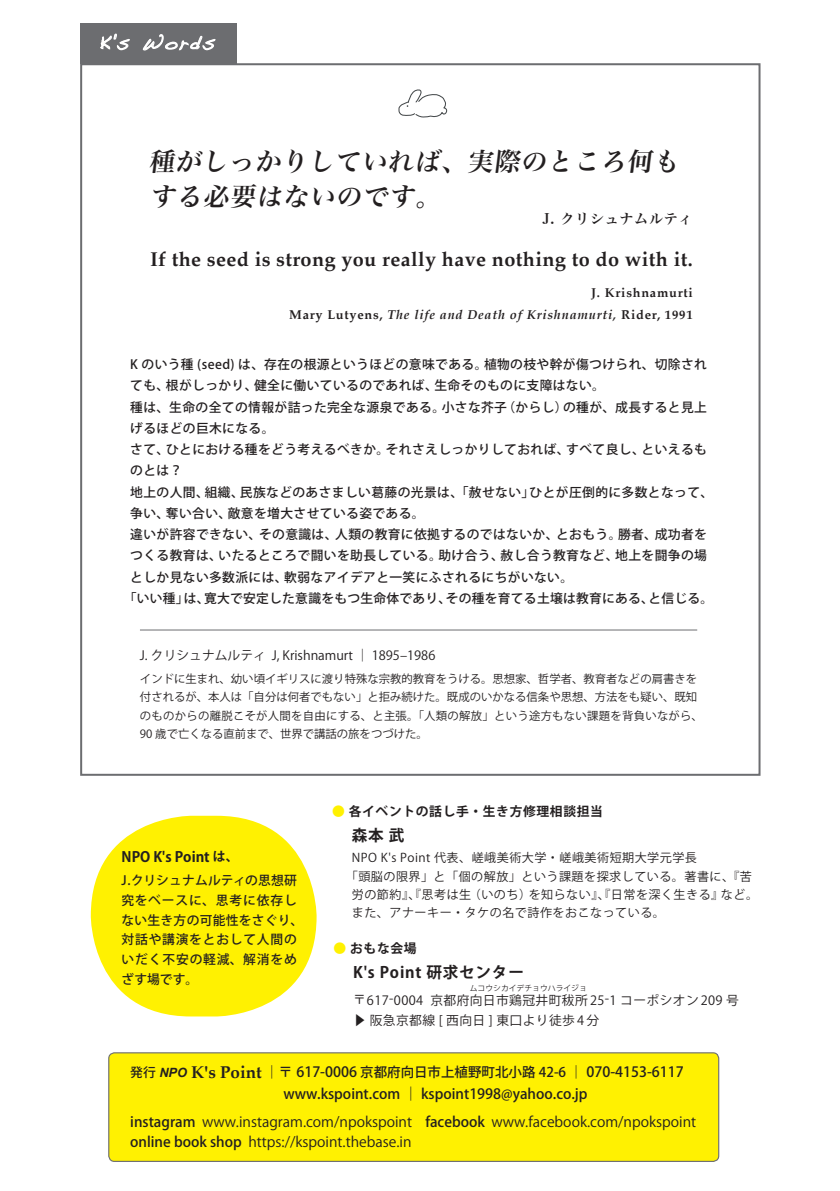
<style>
.page{position:relative;width:840px;height:1191px;background:#fff}
.page>*{position:absolute;margin:0;border:0;box-sizing:border-box;transform-origin:0 0}
.t1{font:25.6px/35.4px "Hira Min Pro W6";color:#231f20}
.t2{font:700 19.8px "Palatino";letter-spacing:.02em;color:#231f20}
.t3{font:19.8px "Handwriting Dakota";letter-spacing:.11em;color:#fff}
.t4{font:700 15.6px "Koz Go Pro";letter-spacing:.05em;color:#231f20}
.t5{font:14.2px/19.8px "Koz Go Pro";color:#231f20}
.t6{font:500 14.2px/21.2px "Koz Go Pro";color:#231f20}
.t7{font:700 14.2px "Koz Go Pro";color:#231f20}
.t8{font:14.2px "Hira Min Pro W6";letter-spacing:.04em;color:#231f20}
.t9{font:500 12.8px "Koz Go Pro";letter-spacing:.03em;color:#231f20}
.t10{font:500 12.8px/19.8px "Koz Go Pro";letter-spacing:.05em;color:#231f20}
.t11{font:700 12.8px/22px "Palatino";letter-spacing:.06em;color:#231f20;text-align:right}
.t12{font:12.8px "Koz Go Pro";letter-spacing:.03em;color:#231f20}
.t13{font:12.8px "Koz Go Pro";color:#231f20}
.t14{font:700 12.8px "Koz Go Pro";letter-spacing:.05em;color:#231f20}
.t15{font:12px "Koz Go Pro";letter-spacing:.04em;color:#231f20}
.t16{font:11.4px/18.4px "Koz Go Pro";color:#231f20}
.t17{font:italic 10.8px "Palatino";color:#231f20}
.t18{font:7.8px "Koz Go Pro";color:#231f20}
.s1{font-style:italic}
.s2{font-family:"Koz Min Std";font-style:normal;font-size:5.8px}
.s3{font-style:normal}
.s4{font-size:12.8px}
.s5{color:#fff101}
.s6{font-family:"Arial";font-weight:700;font-style:italic;font-size:12.8px}
.s7{font-family:"Palatino";font-weight:700;font-size:17px}
.s8{font-size:13.4px}
.s9{font-weight:500}
</style>
<div class="page">
<div style="left:80px;top:24px;width:157px;height:40px;background:#6c6d70"></div>
<div style="left:91px;top:815px;width:225px;height:201px;background:#fff101;border-radius:100px"></div>
<div style="left:109px;top:1052px;width:609px;height:109px;background:#fff101;border-radius:6px"></div>
<div style="left:108px;top:1052px;width:610px;height:110px;border:1px solid #6c6d70;border-radius:6px"></div>
<svg style="left:100px;top:33px;width:30px;height:18px"></svg>
<svg style="left:142px;top:34px;width:74px;height:17px"></svg>
<hr style="left:140px;top:629px;width:556px;height:1px;background:#6c6d70">
<svg style="left:398px;top:89px;width:49px;height:29px"></svg>
<h2 class="t3" style="left:99px;top:31px;width:117px">K's Words</h2>
<h1 class="t1" style="left:149px;top:141px;width:536px">種がしっかりしていれば、実際のところ何もする必要はないのです。</h1>
<p class="t8" style="left:542px;top:207px;width:152px">J. クリシュナムルティ</p>
<h2 class="t2" style="left:150px;top:242px;width:544px">If the seed is strong you really have nothing to do with it.</h2>
<p class="t11" style="left:289px;top:281px;width:405px">J. Krishnamurti<br>Mary Lutyens, <span class="s1">The life and Death of Krishnamurti,</span> Rider, 1991</p>
<p class="t17" style="left:249px;top:159px;width:161px"><span class="s2">●</span> <span class="s3">disgrace=</span>cause of shame, downfall</p>
<p class="t9" style="left:130px;top:356px;width:578px">K のいう種 (seed) は、存在の根源というほどの意味である。植物の枝や幹が傷つけられ、切除され</p>
<p class="t9" style="left:130px;top:377px;width:476px">ても、根がしっかり、健全に働いているのであれば、生命そのものに支障はない。</p>
<p class="t9" style="left:130px;top:399px;width:578px">種は、生命の全ての情報が詰った完全な源泉である。小さな芥子（からし）の種が、成長すると見上</p>
<p class="t9" style="left:130px;top:420px;width:146px">げるほどの巨木になる。</p>
<p class="t9" style="left:130px;top:441px;width:578px">さて、ひとにおける種をどう考えるべきか。それさえしっかりしておれば、すべて良し、といえるも</p>
<p class="t9" style="left:130px;top:462px;width:54px">のとは？</p>
<p class="t9" style="left:130px;top:484px;width:584px">地上の人間、組織、民族などのあさましい葛藤の光景は、「赦せない」ひとが圧倒的に多数となって、</p>
<p class="t9" style="left:130px;top:505px;width:296px">争い、奪い合い、敵意を増大させている姿である。</p>
<p class="t9" style="left:130px;top:526px;width:578px">違いが許容できない、その意識は、人類の教育に依拠するのではないか、とおもう。勝者、成功者を</p>
<p class="t9" style="left:130px;top:547px;width:578px">つくる教育は、いたるところで闘いを助長している。助け合う、赦し合う教育など、地上を闘争の場</p>
<p class="t9" style="left:130px;top:569px;width:444px">としか見ない多数派には、軟弱なアイデアと一笑にふされるにちがいない。</p>
<p class="t9" style="left:124px;top:590px;width:590px">「いい種」は、寛大で安定した意識をもつ生命体であり、その種を育てる土壌は教育にある、と信じる。</p>
<p class="t13" style="left:140px;top:647px;width:297px">J. クリシュナムルティ J, Krishnamurt ｜ 1895–1986</p>
<p class="t16" style="left:140px;top:670px;width:564px">インドに生まれ、幼い頃イギリスに渡り特殊な宗教的教育をうける。思想家、哲学者、教育者などの肩書きを付されるが、本人は「自分は何者でもない」と拒み続けた。既成のいかなる信条や思想、方法をも疑い、既知のものからの離脱こそが人間を自由にする、と主張。「人類の解放」という途方もない課題を背負いながら、90 歳で亡くなる直前まで、世界で講話の旅をつづけた。</p>
<p class="t7" style="left:121px;top:847px;width:118px">NPO K's Point <span class="s4">は、</span></p>
<p class="t10" style="left:121px;top:871px;width:183px">J.クリシュナムルティの思想研究をベースに、思考に依存しない生き方の可能性をさぐり、対話や講演をとおして人間のいだく不安の軽減、解消をめざす場です。</p>
<p class="t14" style="left:332px;top:803px;width:272px"><span class="s5">●</span> 各イベントの話し手・生き方修理相談担当</p>
<p class="t4" style="left:351px;top:825px;width:54px">森本 武</p>
<p class="t15" style="left:351px;top:850px;width:346px">NPO K's Point 代表、嵯峨美術大学・嵯峨美術短期大学元学長</p>
<p class="t15" style="left:345px;top:868px;width:407px">「頭脳の限界」と「個の解放」という課題を探求している。著書に、『苦</p>
<p class="t15" style="left:351px;top:886px;width:407px">労の節約』、『思考は生（いのち）を知らない』、『日常を深く生きる』など。</p>
<p class="t15" style="left:351px;top:905px;width:314px">また、アナーキー・タケの名で詩作をおこなっている。</p>
<p class="t14" style="left:333px;top:940px;width:85px"><span class="s5">●</span> おもな会場</p>
<p class="t4" style="left:353px;top:961px;width:172px">K's Point 研求センター</p>
<p class="t12" style="left:353px;top:991px;width:387px">〒617-0004 京都府向日市鶏冠井町秡所 25-1 コーポシオン 209 号</p>
<p class="t18" style="left:469px;top:983px;width:118px">ムコウシカイデチョウハライジョ</p>
<p class="t12" style="left:353px;top:1011px;width:247px">▶ 阪急京都線 [ 西向日 ] 東口より徒歩 4 分</p>
<p class="t6" style="left:283px;top:1062px;width:401px;text-indent:-153px"><span class="s4">発行</span> <span class="s6">NPO</span> <span class="s7">K's Point</span> <span class="s8">｜</span>〒 617-0006 <span class="s8">京都府向日市上植野町北小路 42-6 ｜</span> 070-4153-6117 www.kspoint.com ｜ kspoint1998@yahoo.co.jp</p>
<p class="t5" style="left:130px;top:1112px;width:567px"><span class="s9">instagram</span> www.instagram.com/npokspoint <span class="s9">facebook</span> www.facebook.com/npokspoint <span class="s9">online book shop</span> https://kspoint.thebase.in</p>
</div>
